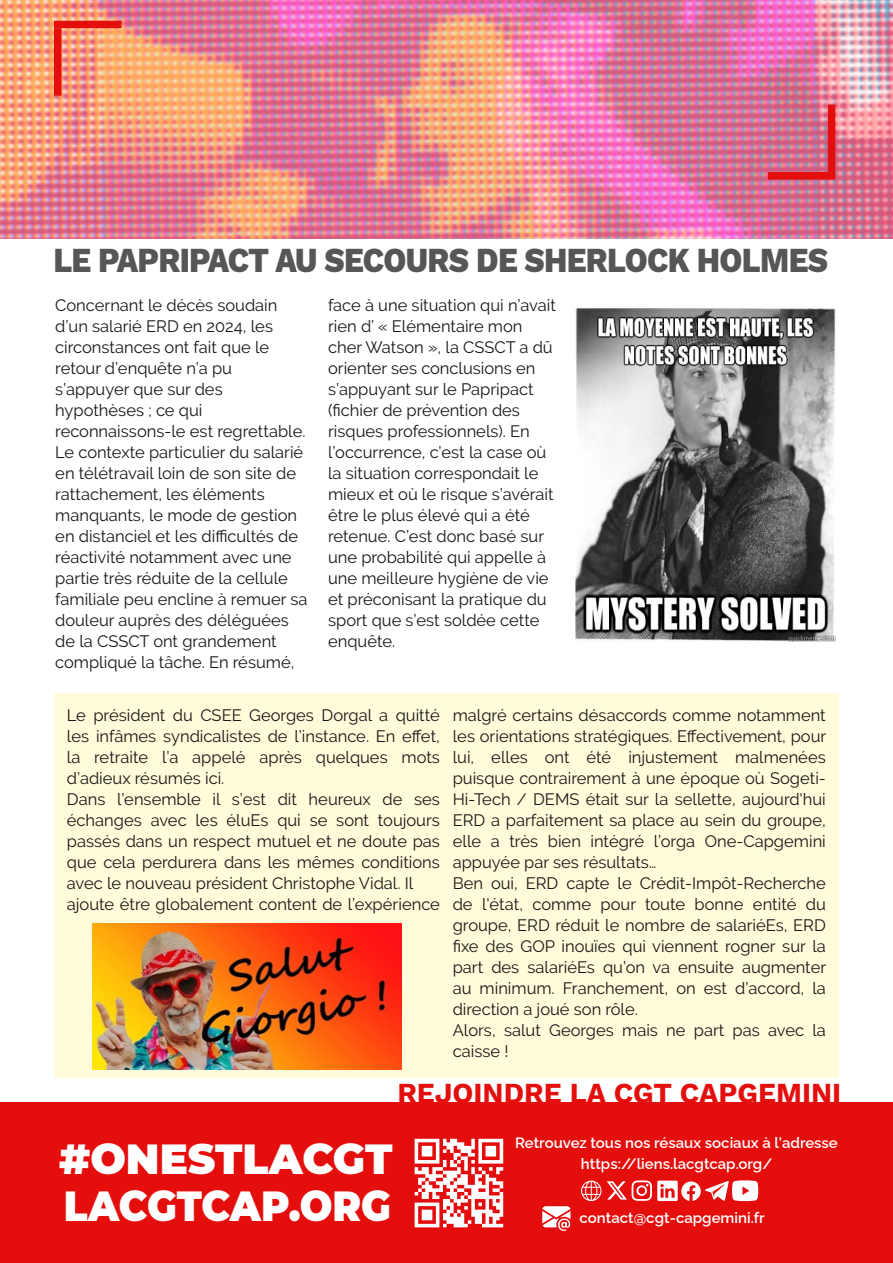
<style>
.page{position:relative;width:893px;height:1263px;background:#fff}
.page>*{position:absolute;margin:0;border:0;box-sizing:border-box;transform-origin:0 0}
.t1{font:900 42px "Montserrat";color:#fff;scale:.92 1}
.t2{font:900 42px "Montserrat";color:#fff}
.t3{font:800 34.5px "Work Sans";letter-spacing:-.025em;color:#565655;scale:.91 1}
.t4{font:700 28.5px "Work Sans";color:#e40e0d}
.t5{font:16.5px/21px "Raleway";color:#181715}
.t6{font:600 15px/21px "Raleway";color:#fff;text-align:center}
</style>
<div class="page">
<img style="left:0;top:0;width:893px;height:238px">
<div style="left:54px;top:28px;width:8px;height:68px;background:#e40e0d"></div>
<div style="left:54px;top:21px;width:67px;height:7px;background:#e40e0d"></div>
<div style="left:828px;top:105px;width:7px;height:67px;background:#e40e0d"></div>
<div style="left:768px;top:172px;width:67px;height:8px;background:#e40e0d"></div>
<div style="left:0;top:1102px;width:893px;height:161px;background:#e40e0d"></div>
<svg style="left:415px;top:1139px;width:88px;height:88px"></svg>
<hr style="left:454px;top:1224px;width:14px;height:3px;background:#fff">
<hr style="left:482px;top:1224px;width:21px;height:3px;background:#fff">
<svg style="left:581px;top:1180px;width:20px;height:21px"></svg>
<svg style="left:542px;top:1206px;width:28px;height:25px"></svg>
<svg style="left:741px;top:1186px;width:18px;height:16px"></svg>
<svg style="left:607px;top:1180px;width:151px;height:21px"></svg>
<img style="left:575px;top:308px;width:260px;height:333px">
<div style="left:54px;top:693px;width:785px;height:385px;background:#fffbdb"></div>
<img style="left:93px;top:924px;width:308px;height:145px">
<h2 class="t3" style="left:53px;top:240px;width:853px">LE PAPRIPACT AU SECOURS DE SHERLOCK HOLMES</h2>
<p class="t5" style="left:55px;top:295px;width:254px">Concernant le décès soudain d’un salarié ERD en 2024, les circonstances ont fait que le retour d’enquête n’a pu s’appuyer que sur des hypothèses ; ce qui reconnaissons-le est regrettable.<br>Le contexte particulier du salarié en télétravail loin de son site de rattachement, les éléments manquants, le mode de gestion en distanciel et les difficultés de réactivité notamment avec une partie très réduite de la cellule familiale peu encline à remuer sa douleur auprès des déléguées de la CSSCT ont grandement compliqué la tâche. En résumé,</p>
<p class="t5" style="left:328px;top:295px;width:229px">face à une situation qui n’avait rien d’ « Elémentaire mon cher Watson », la CSSCT a dû orienter ses conclusions en s’appuyant sur le Papripact (fichier de prévention des risques professionnels). En l’occurrence, c’est la case où la situation correspondait le mieux et où le risque s’avérait être le plus élevé qui a été retenue. C’est donc basé sur une probabilité qui appelle à une meilleure hygiène de vie et préconisant la pratique du sport que s’est soldée cette enquête.</p>
<p class="t5" style="left:67px;top:705px;width:375px">Le président du CSEE Georges Dorgal a quitté les infâmes syndicalistes de l’instance. En effet, la retraite l’a appelé après quelques mots d’adieux résumés ici.<br>Dans l’ensemble il s’est dit heureux de ses échanges avec les éluEs qui se sont toujours passés dans un respect mutuel et ne doute pas que cela perdurera dans les mêmes conditions avec le nouveau président Christophe Vidal. Il ajoute être globalement content de l’expérience</p>
<p class="t5" style="left:453px;top:705px;width:375px">malgré certains désaccords comme notamment les orientations stratégiques. Effectivement, pour lui, elles ont été injustement malmenées puisque contrairement à une époque où Sogeti-Hi-Tech / DEMS était sur la sellette, aujourd'hui ERD a parfaitement sa place au sein du groupe, elle a très bien intégré l’orga One-Capgemini appuyée par ses résultats…<br>Ben oui, ERD capte le Crédit-Impôt-Recherche de l'état, comme pour toute bonne entité du groupe, ERD réduit le nombre de salariéEs, ERD fixe des GOP inouïes qui viennent rogner sur la part des salariéEs qu’on va ensuite augmenter au minimum. Franchement, on est d’accord, la direction a joué son rôle.<br>Alors, salut Georges mais ne part pas avec la caisse !</p>
<h3 class="t4" style="left:397px;top:1077px;width:445px">REJOINDRE LA CGT CAPGEMINI</h3>
<h1 class="t2" style="left:59px;top:1133px;width:335px">#ONESTLACGT</h1>
<h1 class="t1" style="left:64px;top:1180px;width:357px">LACGTCAP.ORG</h1>
<p class="t6" style="left:515px;top:1132px;width:324px">Retrouvez tous nos résaux sociaux à l'adresse https://liens.lacgtcap.org/</p>
<p class="t6" style="left:579px;top:1207px;width:187px">contact@cgt-capgemini.fr</p>
</div>
